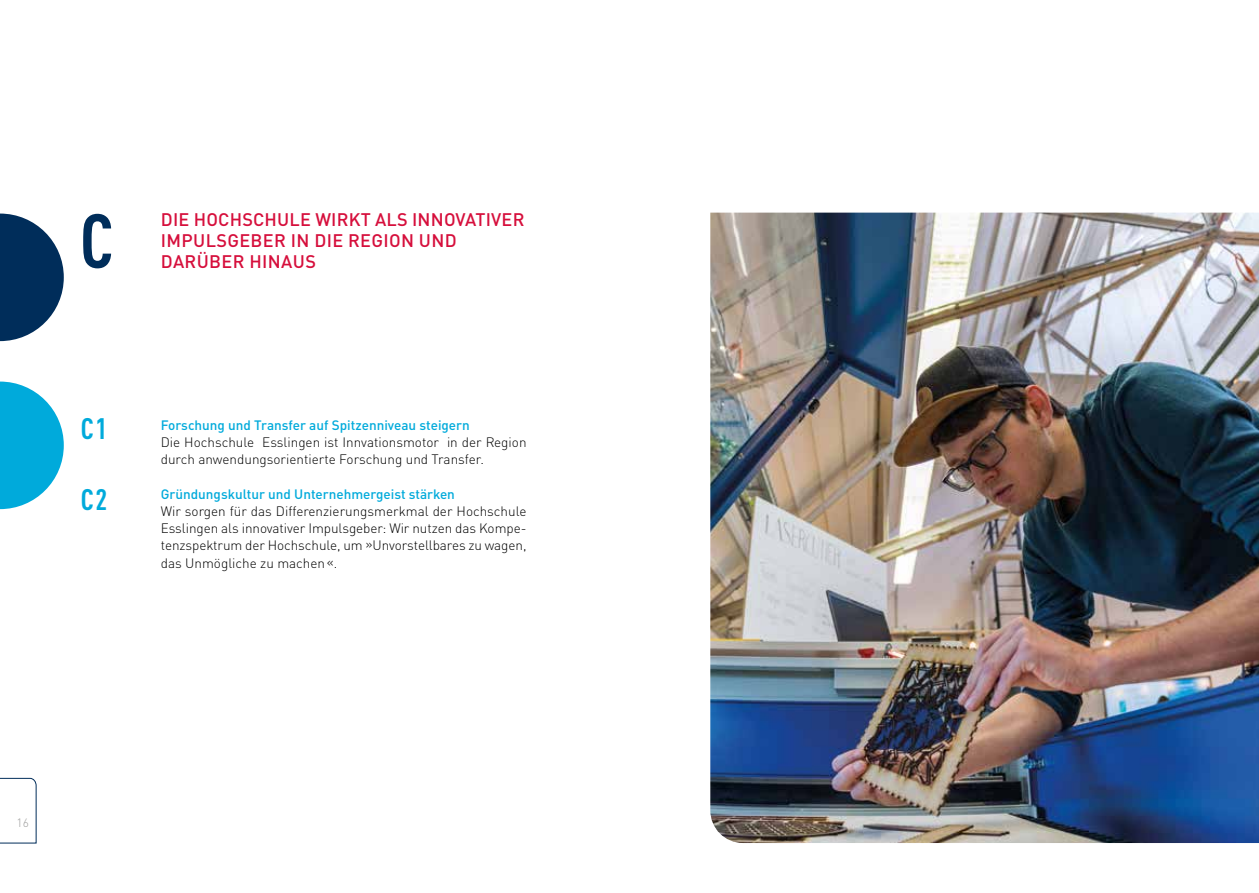
<style>
.page{position:relative;width:1259px;height:893px;background:#fff}
.page>*{position:absolute;margin:0;border:0;box-sizing:border-box;transform-origin:0 0}
.t1{font:700 condensed 75px "DIN Pro";color:#002d5a}
.t2{font:700 condensed 29.25px "DIN Pro";color:#00aadb}
.t3{font:500 18px/21px "DIN Pro";letter-spacing:.02em;color:#d60f3c}
.t4{font:300 13.5px/17.2px "DIN Pro";color:#000}
.t5{font:500 13.5px "DIN Pro";color:#00aadb}
.t6{font:300 12px "DIN Pro";color:#9d9d9c}
</style>
<div class="page">
<img style="left:710px;top:213px;width:549px;height:630px">
<svg style="left:0;top:778px;width:36px;height:65px"></svg>
<svg style="left:0;top:382px;width:64px;height:127px"></svg>
<svg style="left:0;top:214px;width:64px;height:127px"></svg>
<h1 class="t1" style="left:80px;top:186px;width:35px">C</h1>
<h3 class="t3" style="left:161px;top:208px;width:365px">DIE HOCHSCHULE WIRKT ALS INNOVATIVER<br>IMPULSGEBER IN DIE REGION UND<br>DARÜBER HINAUS</h3>
<h2 class="t2" style="left:81px;top:407px;width:28px">C1</h2>
<h2 class="t2" style="left:81px;top:478px;width:28px">C2</h2>
<p class="t5" style="left:161px;top:414px;width:311px">Forschung und Transfer auf Spitzenniveau steigern</p>
<p class="t4" style="left:161px;top:432px;width:367px">Die Hochschule Esslingen ist Innvationsmotor in der Region durch anwendungsorientierte Forschung und Transfer.</p>
<p class="t5" style="left:161px;top:483px;width:296px">Gründungskultur und Unternehmergeist stärken</p>
<p class="t4" style="left:161px;top:501px;width:367px;text-align:justify">Wir sorgen für das Differenzierungsmerkmal der Hochschule Esslingen als innovativer Impulsgeber: Wir nutzen das Kompe&shy;tenzspektrum der Hochschule, um »Unvorstellbares zu wagen, das Unmögliche zu machen«.</p>
<p class="t6" style="left:17px;top:813px;width:14px">16</p>
</div>
